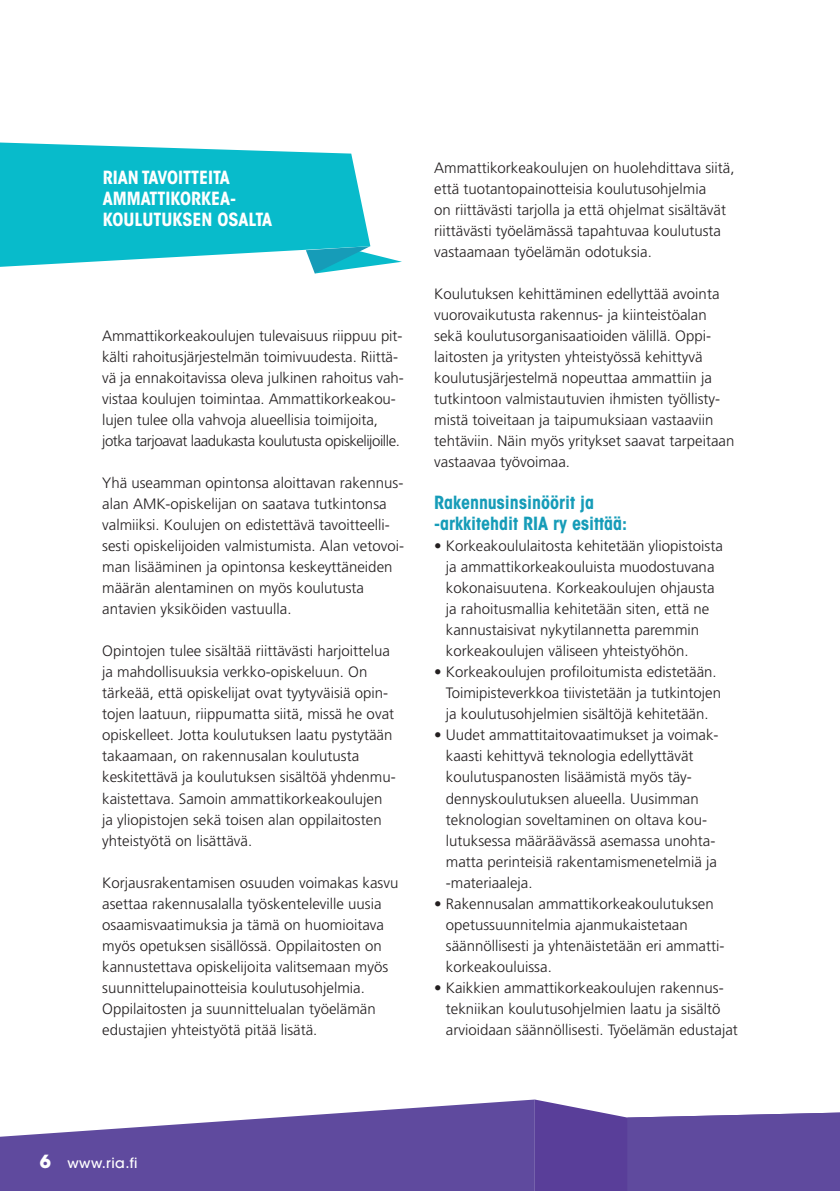
<style>
.page{position:relative;width:840px;height:1191px;background:#fff}
.page>*{position:absolute;margin:0;border:0;box-sizing:border-box;transform-origin:0 0}
.väliotsikko{font:700 condensed 18px "ITC Avant Garde Std";color:#fff}
.väliotsikko-2{font:700 condensed 18px/21px "ITC Avant Garde Std";color:#169cb8}
.leipis{font:300 15px/21px "Frutiger LT Std";color:#231f20}
.t1{font:500 14px "ITC Avant Garde Std";letter-spacing:.03em;color:#fff}
.s1{font-weight:700;font-size:18px}
</style>
<div class="page">
<svg style="left:0;top:1099px;width:534px;height:92px;fill:#5f4a9e"></svg>
<svg style="left:534px;top:1099px;width:305px;height:92px;background:#7562ab"></svg>
<svg style="left:312px;top:246px;width:90px;height:27px"></svg>
<svg style="left:0;top:142px;width:370px;height:125px;background:#28c3d1"></svg>
<p class="väliotsikko" style="left:103px;top:166px;width:128px">RIAN TAVOITTEITA</p>
<p class="väliotsikko" style="left:103px;top:187px;width:135px">AMMATTIKORKEA-</p>
<p class="väliotsikko" style="left:103px;top:208px;width:171px">KOULUTUKSEN OSALTA</p>
<p class="leipis" style="left:102px;top:326px;width:301px">Ammattikorkeakoulujen tulevaisuus riippuu pit&shy;kälti rahoitusjärjestelmän toimivuudesta. Riittä-</p>
<p class="leipis" style="left:102px;top:368px;width:303px">vä ja ennakoitavissa oleva julkinen rahoitus vah&shy;vistaa koulujen toimintaa. Ammattikorkeakou&shy;lujen tulee olla vahvoja alueellisia toimijoita, jotka tarjoavat laadukasta koulutusta opiskelijoille.</p>
<p class="leipis" style="left:102px;top:473px;width:303px">Yhä useamman opintonsa aloittavan rakennus&shy;alan AMK-opiskelijan on saatava tutkintonsa valmiiksi. Koulujen on edistettävä tavoitteelli&shy;sesti opiskelijoiden valmistumista. Alan vetovoi&shy;man lisääminen ja opintonsa keskeyttäneiden määrän alentaminen on myös koulutusta antavien yksiköiden vastuulla.</p>
<p class="leipis" style="left:102px;top:641px;width:295px">Opintojen tulee sisältää riittävästi harjoittelua ja mahdollisuuksia verkko-opiskeluun. On tärkeää, että opiskelijat ovat tyytyväisiä opin&shy;tojen laatuun, riippumatta siitä, missä he ovat opiskelleet. Jotta koulutuksen laatu pystytään takaamaan, on rakennusalan koulutusta keskitettävä ja koulutuksen sisältöä yhdenmu&shy;kaistettava. Samoin ammattikorkeakoulujen ja yliopistojen sekä toisen alan oppilaitosten yhteistyötä on lisättävä.</p>
<p class="leipis" style="left:102px;top:872px;width:297px">Korjausrakentamisen osuuden voimakas kasvu asettaa rakennusalalla työskenteleville uusia osaamisvaatimuksia ja tämä on huomioitava myös opetuksen sisällössä. Oppilaitosten on kannustettava opiskelijoita valitsemaan myös suunnittelupainotteisia koulutusohjelmia.<br>Oppilaitosten ja suunnittelualan työelämän edustajien yhteistyötä pitää lisätä.</p>
<p class="leipis" style="left:434px;top:158px;width:302px">Ammattikorkeakoulujen on huolehdittava siitä, että tuotantopainotteisia koulutusohjelmia<br>on riittävästi tarjolla ja että ohjelmat sisältävät riittävästi työelämässä tapahtuvaa koulutusta vastaamaan työelämän odotuksia.</p>
<p class="leipis" style="left:434px;top:284px;width:301px">Koulutuksen kehittäminen edellyttää avointa vuorovaikutusta rakennus- ja kiinteistöalan sekä koulutusorganisaatioiden välillä. Oppi&shy;laitosten ja yritysten yhteistyössä kehittyvä koulutusjärjestelmä nopeuttaa ammattiin ja tutkintoon valmistautuvien ihmisten työllisty&shy;mistä toiveitaan ja taipumuksiaan vastaaviin tehtäviin. Näin myös yritykset saavat tarpeitaan vastaavaa työvoimaa.</p>
<p class="väliotsikko-2" style="left:434px;top:492px;width:194px">Rakennusinsinöörit ja -arkkitehdit RIA ry esittää:</p>
<p class="leipis" style="left:445px;top:536px;width:278px;text-indent:-12px">• Korkeakoululaitosta kehitetään yliopistoista ja ammattikorkeakouluista muodostuvana kokonaisuutena. Korkeakoulujen ohjausta ja rahoitusmallia kehitetään siten, että ne kannustaisivat nykytilannetta paremmin korkeakoulujen väliseen yhteistyöhön.</p>
<p class="leipis" style="left:445px;top:662px;width:276px;text-indent:-12px">• Korkeakoulujen profiloitumista edistetään.<br>Toimipisteverkkoa tiivistetään ja tutkintojen ja koulutusohjelmien sisältöjä kehitetään.</p>
<p class="leipis" style="left:445px;top:725px;width:274px;text-indent:-12px">• Uudet ammattitaitovaatimukset ja voimak&shy;kaasti kehittyvä teknologia edellyttävät koulutuspanosten lisäämistä myös täy&shy;dennyskoulutuksen alueella. Uusimman teknologian soveltaminen on oltava kou&shy;lutuksessa määräävässä asemassa unohta&shy;matta perinteisiä rakentamismenetelmiä ja -materiaaleja.</p>
<p class="leipis" style="left:445px;top:893px;width:280px;text-indent:-12px">• Rakennusalan ammattikorkeakoulutuksen opetussuunnitelmia ajanmukaistetaan säännöllisesti ja yhtenäistetään eri ammatti&shy;korkeakouluissa.</p>
<p class="leipis" style="left:445px;top:977px;width:293px;text-indent:-12px">• Kaikkien ammattikorkeakoulujen rakennus&shy;tekniikan koulutusohjelmien laatu ja sisältö arvioidaan säännöllisesti. Työelämän edustajat</p>
<p class="t1" style="left:40px;top:1154px;width:99px"><span class="s1">6</span> www.ria.fi</p>
</div>
